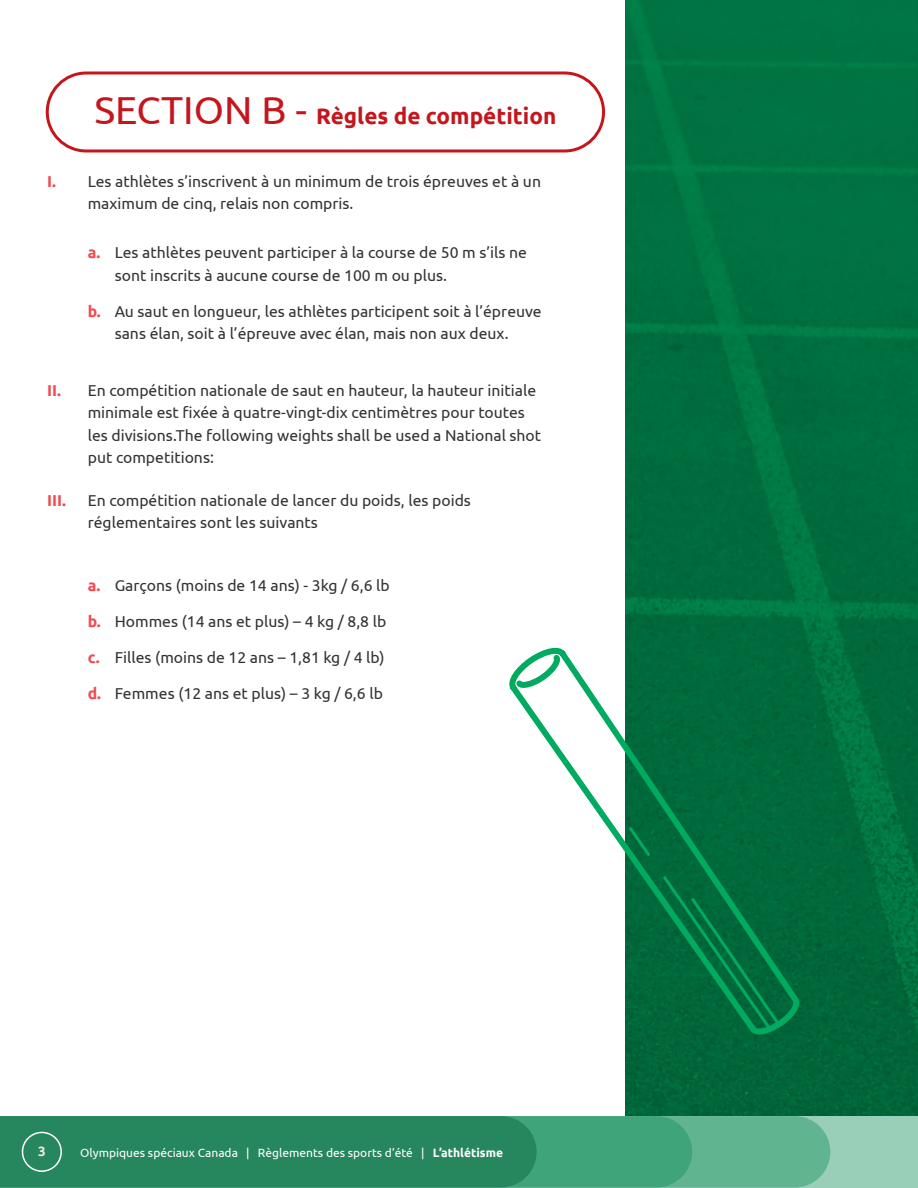
<style>
.page{position:relative;width:918px;height:1188px;background:#fff}
.page>*{position:absolute;margin:0;border:0;box-sizing:border-box;transform-origin:0 0}
.t1{font:700 22.5px "Ubuntu";color:#c4161c}
.t2{font:15.75px/22.5px "Ubuntu";color:#333}
.t3{font:700 15.75px "Ubuntu";color:#f14a50}
.t4{font:700 13.5px "Ubuntu";color:#eceadc}
.t5{font:12px "Ubuntu";color:#fff}
.s1{font-weight:400;font-size:39px}
.s2{font-weight:700;color:#f14a50}
.s3{font-weight:700}
</style>
<div class="page">
<img style="left:625px;top:0;width:293px;height:1116px">
<div style="left:46px;top:72px;width:559px;height:80px;border:3px solid #c4161c;border-radius:39px"></div>
<svg style="left:509px;top:643px;width:291px;height:399px"></svg>
<svg style="left:626px;top:824px;width:157px;height:209px;background:#006f3e"></svg>
<svg style="left:511px;top:649px;width:48px;height:44px"></svg>
<div style="left:0;top:1116px;width:918px;height:71px;background:#99cfb8"></div>
<div style="left:692px;top:1116px;width:138px;height:71px;background:#61b490"></div>
<div style="left:537px;top:1116px;width:155px;height:71px;background:#40a479"></div>
<div style="left:0;top:1116px;width:537px;height:71px;background:#26865e"></div>
<div style="left:22px;top:1132px;width:40px;height:40px;border:2px solid #fff;border-radius:50%"></div>
<h1 class="t1" style="left:94px;top:102px;width:463px"><span class="s1">SECTION B -</span> Règles de compétition</h1>
<p class="t2" style="left:88px;top:169px;width:455px;text-indent:-40px"><span class="s2">I.</span> Les athlètes s’inscrivent à un minimum de trois épreuves et à un maximum de cinq, relais non compris.</p>
<p class="t2" style="left:115px;top:241px;width:414px;text-indent:-27px"><span class="s2">a.</span> Les athlètes peuvent participer à la course de 50 m s’ils ne sont inscrits à aucune course de 100 m ou plus.</p>
<p class="t2" style="left:88px;top:300px;width:455px;text-align:center"><span class="s2">b.</span> Au saut en longueur, les athlètes participent soit à l’épreuve sans élan, soit à l’épreuve avec élan, mais non aux deux.</p>
<p class="t2" style="left:88px;top:378px;width:455px;text-indent:-40px"><span class="s2">II.</span> En compétition nationale de saut en hauteur, la hauteur initiale minimale est fixée à quatre-vingt-dix centimètres pour toutes les divisions.The following weights shall be used a National shot put competitions:</p>
<p class="t3" style="left:47px;top:491px;width:20px">III.</p>
<p class="t2" style="left:88px;top:489px;width:385px">En compétition nationale de lancer du poids, les poids réglementaires sont les suivants</p>
<p class="t2" style="left:88px;top:574px;width:304px"><span class="s2">a.</span> Garçons (moins de 14 ans) - 3kg / 6,6 lb</p>
<p class="t2" style="left:88px;top:610px;width:300px"><span class="s2">b.</span> Hommes (14 ans et plus) – 4 kg / 8,8 lb</p>
<p class="t2" style="left:88px;top:646px;width:298px"><span class="s2">c.</span> Filles (moins de 12 ans – 1,81 kg / 4 lb)</p>
<p class="t2" style="left:88px;top:682px;width:297px"><span class="s2">d.</span> Femmes (12 ans et plus) – 3 kg / 6,6 lb</p>
<p class="t4" style="left:38px;top:1144px;width:9px">3</p>
<p class="t5" style="left:80px;top:1146px;width:424px">Olympiques spéciaux Canada | Règlements des sports d’été | <span class="s3">L’athlétisme</span></p>
</div>
